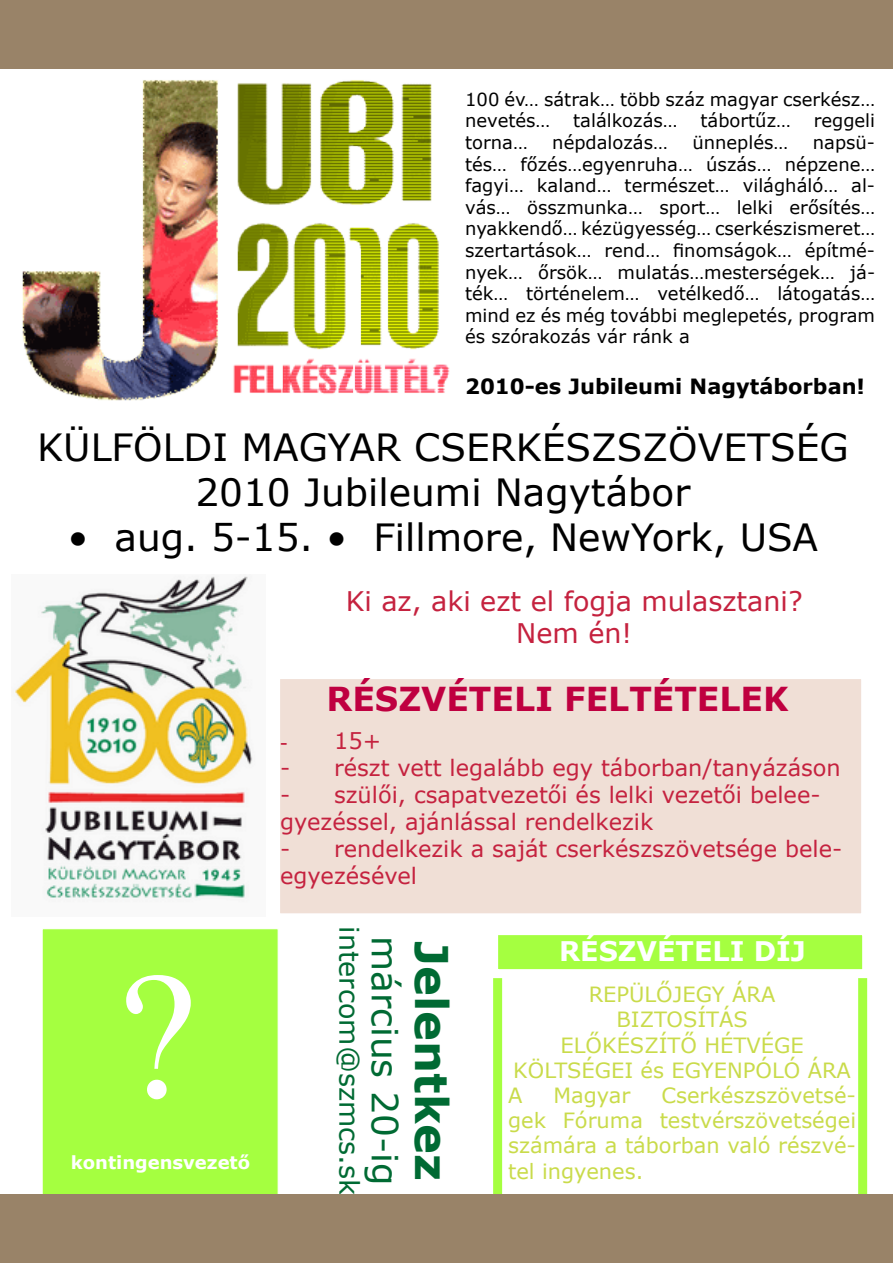
<style>
.page{position:relative;width:893px;height:1263px;background:#fff}
.page>*{position:absolute;margin:0;border:0;box-sizing:border-box;transform-origin:0 0}
.t1{font:180px "Times New Roman";color:#fff}
.t2{font:700 45px "Verdana";color:#006a33}
.t3{font:37.5px/45px "Verdana";color:#000;text-align:center}
.t4{font:36px "Verdana";color:#006a33}
.t5{font:700 33px "Verdana";color:#bf0040}
.t6{font:27px/32.4px "Verdana";color:#c5223f;text-align:center}
.t7{font:27px "Verdana";color:#006a33}
.t8{font:700 27px "Verdana";color:#fff}
.t9{font:22.5px/27px "Verdana";color:#c5223f}
.t10{font:21px/25.2px "Verdana";color:#c9db4a;text-align:justify}
.t11{font:700 21px "Verdana";color:#000}
.t12{font:18px/21.6px "Verdana";color:#000}
.t13{font:700 18px "Verdana";color:#fff}
.s1{font-family:"Times New Roman"}
</style>
<div class="page">
<div style="left:0;top:0;width:893px;height:68px;background:#998368"></div>
<img style="left:15px;top:576px;width:238px;height:322px">
<img style="left:12px;top:68px;width:441px;height:333px">
<div style="left:493px;top:928px;width:374px;height:281px;background:#fff;border:9px solid #a5ff40"></div>
<div style="left:489px;top:926px;width:382px;height:52px;background:#a5ff40;border:9px solid #fff"></div>
<div style="left:279px;top:678px;width:584px;height:237px;background:#f0dfd6"></div>
<div style="left:277px;top:676px;width:587px;height:240px;border:3px solid #fff"></div>
<div style="left:42px;top:928px;width:237px;height:281px;background:#a5ff40;border:1px solid #fff"></div>
<div style="left:0;top:1195px;width:893px;height:68px;background:#998368"></div>
<p class="t12" style="left:465px;top:88px;width:411px">100 év… sátrak… több száz magyar cserkész… nevetés…</p>
<p class="t12" style="left:573px;top:109px;width:106px">találkozás…</p>
<p class="t12" style="left:700px;top:109px;width:92px">tábortűz…</p>
<p class="t12" style="left:814px;top:109px;width:63px">reggeli</p>
<p class="t12" style="left:465px;top:131px;width:64px">torna…</p>
<p class="t12" style="left:552px;top:131px;width:117px">népdalozás…</p>
<p class="t12" style="left:692px;top:131px;width:97px">ünneplés…</p>
<p class="t12" style="left:465px;top:131px;width:412px;text-align:justify;text-indent:348px">napsü&shy;tés… főzés…egyenruha… úszás… népzene… fagyi… kaland… természet… világháló… al&shy;vás… összmunka… sport… lelki erősítés… nyakkendő… kézügyesség… cserkészismeret… szertartások… rend… finomságok… építmé&shy;nyek… őrsök… mulatás…mesterségek… já&shy;ték… történelem… vetélkedő… látogatás… mind ez és még további meglepetés, program és szórakozás vár ránk a</p>
<p class="t11" style="left:465px;top:373px;width:401px">2010-es Jubileumi Nagytáborban!</p>
<h3 class="t3" style="left:37px;top:423px;width:813px">KÜLFÖLDI MAGYAR CSERKÉSZSZÖVETSÉG<br>2010 Jubileumi Nagytábor</h3>
<h3 class="t3" style="left:68px;top:513px;width:752px">• aug. 5-15. • Fillmore, NewYork, USA</h3>
<h3 class="t6" style="left:346px;top:584px;width:458px">Ki az, aki ezt el fogja mulasztani?<br>Nem én!</h3>
<h3 class="t5" style="left:327px;top:678px;width:463px">RÉSZVÉTELI FELTÉTELEK</h3>
<h1 class="t1" style="left:118px;top:916px;width:81px">?</h1>
<p class="t13" style="left:71px;top:1151px;width:181px">kontingensvezető</p>
<p class="t9" style="left:280px;top:726px;width:103px"><span class="s1">-</span> 15+</p>
<p class="t9" style="left:280px;top:753px;width:562px">- részt vett legalább egy táborban/tanyázáson</p>
<p class="t9" style="left:280px;top:780px;width:542px">- szülői, csapatvezetői és lelki vezetői belee&shy;gyezéssel, ajánlással rendelkezik</p>
<p class="t9" style="left:280px;top:834px;width:564px">- rendelkezik a saját cserkészszövetsége bele&shy;egyezésével</p>
<h3 class="t7" style="left:366px;top:926px;width:271px;rotate:90deg">intercom@szmcs.sk</h3>
<h3 class="t8" style="left:559px;top:934px;width:248px">RÉSZVÉTELI DÍJ</h3>
<h3 class="t4" style="left:408px;top:936px;width:251px;rotate:90deg">március 20-ig</h3>
<h2 class="t2" style="left:460px;top:941px;width:241px;rotate:90deg">Jelentkez</h2>
<p class="t10" style="left:589px;top:981px;width:188px">REPÜLŐJEGY ÁRA</p>
<p class="t10" style="left:616px;top:1006px;width:133px">BIZTOSÍTÁS</p>
<p class="t10" style="left:561px;top:1032px;width:244px">ELŐKÉSZÍTŐ HÉTVÉGE</p>
<p class="t10" style="left:513px;top:1057px;width:339px">KÖLTSÉGEI és EGYENPÓLÓ ÁRA</p>
<p class="t10" style="left:508px;top:1082px;width:16px">A</p>
<p class="t10" style="left:553px;top:1082px;width:79px">Magyar</p>
<p class="t10" style="left:508px;top:1082px;width:349px;text-indent:153px">Cserkészszövetsé&shy;gek Fóruma testvérszövetségei számára a táborban való részvé&shy;tel ingyenes.</p>
</div>
